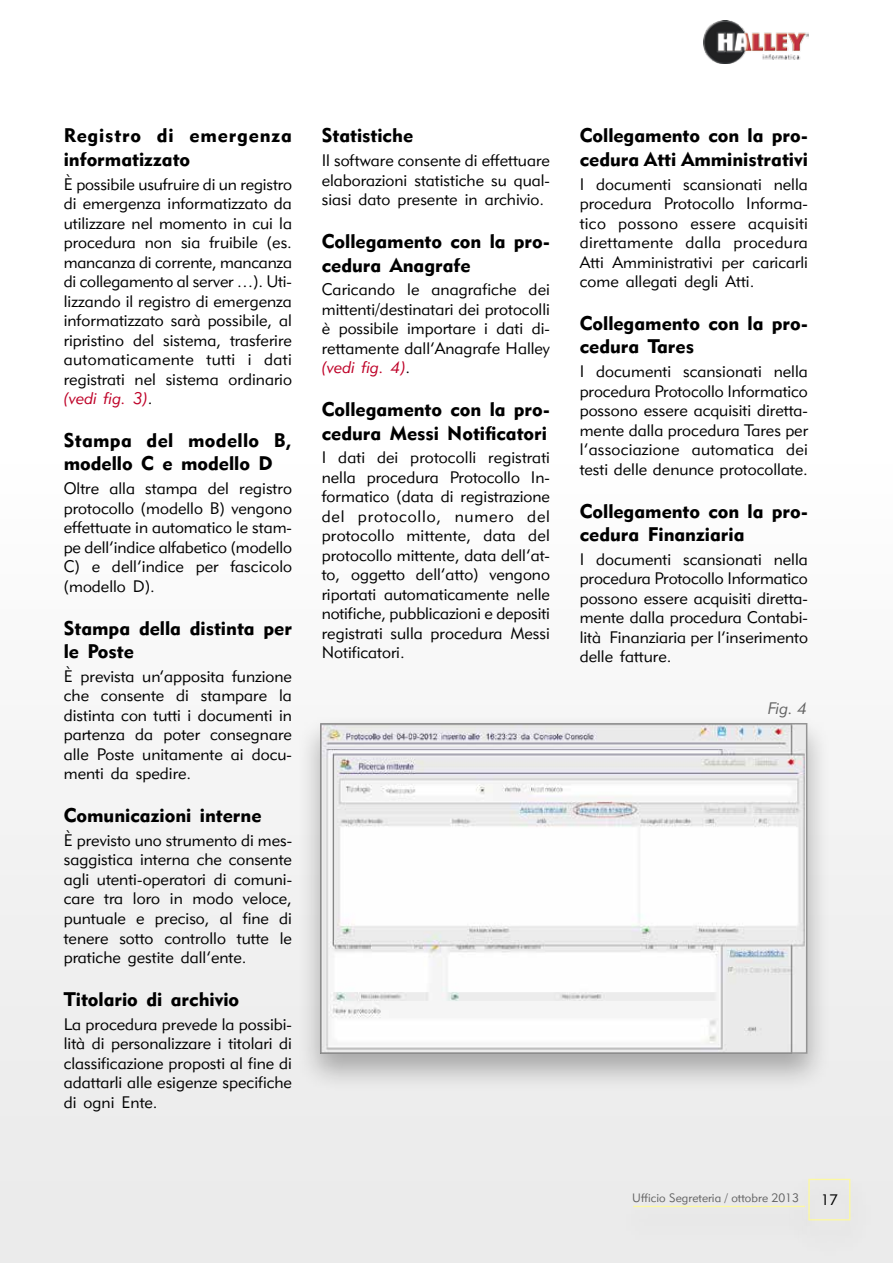
<style>
.page{position:relative;width:893px;height:1263px;background:#fff}
.page>*{position:absolute;margin:0;border:0;box-sizing:border-box;transform-origin:0 0}
.t1{font:19.5px/23.4px "Geometric 415 BT Black A";color:#000}
.t2{font:19.5px/23.4px "Geometric 415 BT Black A";letter-spacing:.045em;color:#000}
.t3{font:16.5px/19.5px "Geometric 415 BT Lite A";color:#000;text-align:justify}
.t4{font:16.5px "Geometric 415 BT Lite Italic A";color:#be0027}
.t5{font:16.5px "Geometric 415 BT Lite Italic A";color:#636363}
.t6{font:15px "Geometric 415 BT Lite A";color:#000}
.t7{font:12px "Geometric 415 BT Lite A";color:#636363}
.s1{font-family:"Geometric 415 BT Lite A";color:#000}
</style>
<div class="page">
<div style="left:0;top:0;width:893px;height:1263px;background:linear-gradient(to bottom,#fff,#ebebeb)"></div>
<img style="left:704px;top:20px;width:104px;height:44px">
<div style="left:784px;top:1170px;width:90px;height:89px;background:#eaeae9"></div>
<div style="left:808px;top:1179px;width:42px;height:41px;border:1px solid #fdf9a1"></div>
<div style="left:615px;top:1197px;width:209px;height:49px;background:#e9e9e9"></div>
<hr style="left:633px;top:1206px;width:172px;height:1px;background:#fdf9a1">
<div style="left:296px;top:714px;width:535px;height:378px;background:#000;opacity:.3"></div>
<img style="left:322px;top:725px;width:483px;height:327px">
<div style="left:320px;top:723px;width:487px;height:331px;border:1px solid #939393"></div>
<p class="t2" style="left:64px;top:124px;width:230px">Registro di emergenza informatizzato</p>
<p class="t3" style="left:64px;top:174px;width:230px">È possibile usufruire di un registro di emergenza informatizzato da utilizzare nel momento in cui la procedura non sia fruibile (es. mancanza di corrente, mancanza di collegamento al server …). Uti&shy;lizzando il registro di emergenza informatizzato sarà possibile, al ripristino del sistema, trasferire automaticamente tutti i dati registrati nel sistema ordinario</p>
<p class="t4" style="left:64px;top:388px;width:90px">(vedi fig. 3)<span class="s1">.</span></p>
<p class="t1" style="left:64px;top:428px;width:230px">Stampa del modello B, modello C e modello D</p>
<p class="t3" style="left:64px;top:478px;width:230px">Oltre alla stampa del registro protocollo (modello B) vengono effettuate in automatico le stam&shy;pe dell’indice alfabetico (modello C) e dell’indice per fascicolo (modello D).</p>
<p class="t1" style="left:64px;top:616px;width:230px">Stampa della distinta per le Poste</p>
<p class="t3" style="left:64px;top:666px;width:230px">È prevista un’apposita funzione che consente di stampare la distinta con tutti i documenti in partenza da poter consegnare alle Poste unitamente ai docu&shy;menti da spedire.</p>
<p class="t1" style="left:64px;top:803px;width:199px">Comunicazioni interne</p>
<p class="t3" style="left:64px;top:830px;width:230px">È previsto uno strumento di mes&shy;saggistica interna che consente agli utenti-operatori di comuni&shy;care tra loro in modo veloce, puntuale e preciso, al fine di tenere sotto controllo tutte le pratiche gestite dall’ente.</p>
<p class="t1" style="left:64px;top:987px;width:177px">Titolario di archivio</p>
<p class="t3" style="left:64px;top:1014px;width:230px">La procedura prevede la possibi&shy;lità di personalizzare i titolari di classificazione proposti al fine di adattarli alle esigenze specifiche di ogni Ente.</p>
<p class="t1" style="left:322px;top:124px;width:93px">Statistiche</p>
<p class="t3" style="left:322px;top:150px;width:230px">Il software consente di effettuare elaborazioni statistiche su qual&shy;siasi dato presente in archivio.</p>
<p class="t1" style="left:322px;top:229px;width:230px">Collegamento con la pro&shy;cedura Anagrafe</p>
<p class="t3" style="left:322px;top:280px;width:230px">Caricando le anagrafiche dei mittenti/destinatari dei protocolli è possibile importare i dati di&shy;rettamente dall’Anagrafe Halley</p>
<p class="t4" style="left:322px;top:357px;width:90px">(vedi fig. 4)<span class="s1">.</span></p>
<p class="t1" style="left:322px;top:397px;width:230px">Collegamento con la pro&shy;cedura Messi Notificatori</p>
<p class="t3" style="left:322px;top:448px;width:230px">I dati dei protocolli registrati nella procedura Protocollo In&shy;formatico (data di registrazione del protocollo, numero del protocollo mittente, data del protocollo mittente, data dell’at&shy;to, oggetto dell’atto) vengono riportati automaticamente nelle notifiche, pubblicazioni e depositi registrati sulla procedura Messi Notificatori.</p>
<p class="t1" style="left:580px;top:124px;width:230px">Collegamento con la pro&shy;cedura Atti Amministrativi</p>
<p class="t3" style="left:580px;top:174px;width:230px">I documenti scansionati nella procedura Protocollo Informa&shy;tico possono essere acquisiti direttamente dalla procedura Atti Amministrativi per caricarli come allegati degli Atti.</p>
<p class="t1" style="left:580px;top:311px;width:230px">Collegamento con la pro&shy;cedura Tares</p>
<p class="t3" style="left:580px;top:361px;width:230px">I documenti scansionati nella procedura Protocollo Informatico possono essere acquisiti diretta&shy;mente dalla procedura Tares per l’associazione automatica dei testi delle denunce protocollate.</p>
<p class="t1" style="left:580px;top:499px;width:230px">Collegamento con la pro&shy;cedura Finanziaria</p>
<p class="t3" style="left:580px;top:549px;width:230px">I documenti scansionati nella procedura Protocollo Informatico possono essere acquisiti diretta&shy;mente dalla procedura Contabi&shy;lità Finanziaria per l’inserimento delle fatture.</p>
<p class="t5" style="left:768px;top:698px;width:41px">Fig. 4</p>
<p class="t7" style="left:632px;top:1190px;width:168px">Ufficio Segreteria / ottobre 2013</p>
<p class="t6" style="left:821px;top:1190px;width:19px">17</p>
</div>
